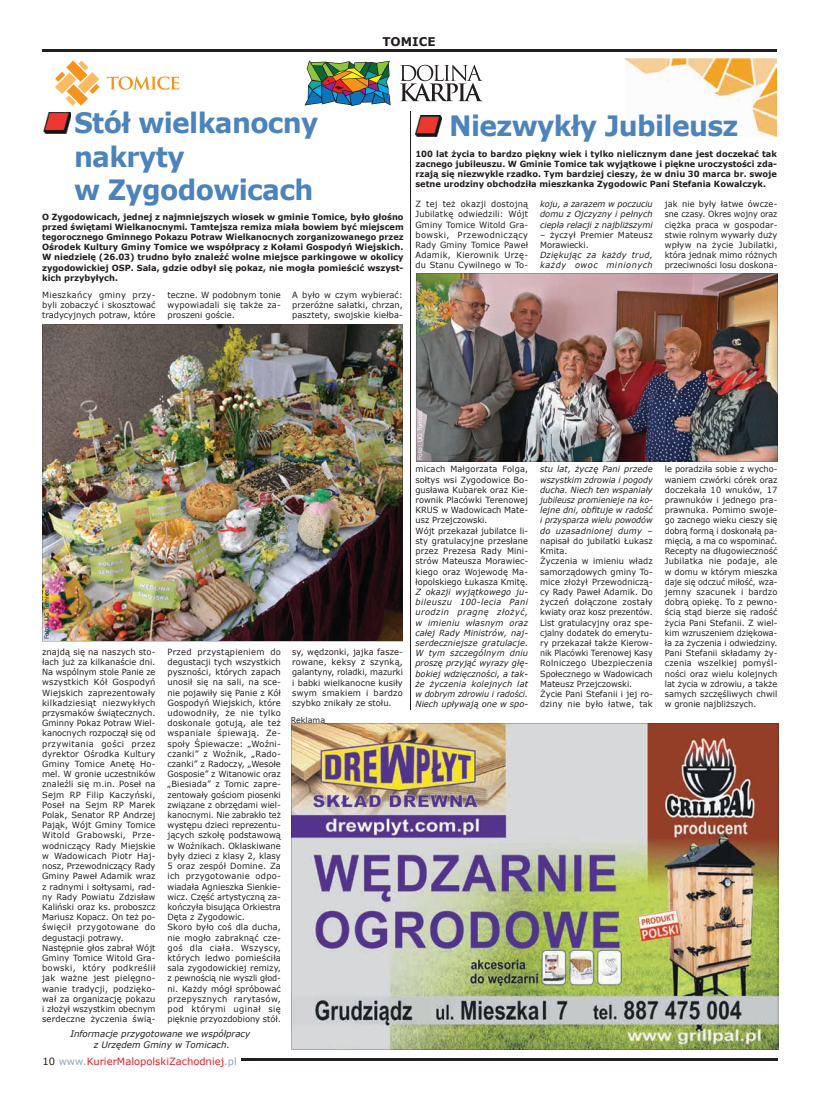
<style>
.page{position:relative;width:820px;height:1106px;background:#fff}
.page>*{position:absolute;margin:0;border:0;box-sizing:border-box;transform-origin:0 0}
.t1{font:700 28px/33.6px "Verdana";letter-spacing:-.025em;color:#4c83bb;scale:.95 1}
.t2{font:700 12px "Verdana";color:#231f20}
.t3{font:10px "Verdana";color:#e51f28}
.t4{font:italic 9px/10.8px "Verdana";color:#231f20;text-align:center}
.t5{font:8.5px/10.2px "Verdana";letter-spacing:.005em;color:#231f20;text-align:justify}
.t6{font:700 8.5px/10.2px "Verdana";color:#231f20;text-align:justify}
.t7{font:italic 8.5px/10.2px "Verdana";color:#231f20;text-align:justify}
.t8{font:italic 8.5px/10.2px "Verdana";color:#231f20;text-align:justify;scale:.96 1}
.t9{font:italic 8.5px/10.2px "Verdana";letter-spacing:.025em;color:#231f20}
.t10{font:8px "Verdana";color:#231f20}
.t11{font:6px "Verdana";color:#231f20}
.t12{font:6px "Verdana";color:#fff}
.s1{color:#231f20}
.s2{color:#8ea2be}
.s3{font-style:italic}
</style>
<div class="page">
<hr style="left:241px;top:1057px;width:536px;height:2px;background:#231f20">
<hr style="left:241px;top:1060px;width:536px;height:1px;background:#231f20">
<hr style="left:43px;top:49px;width:734px;height:1px;background:#231f20">
<hr style="left:43px;top:51px;width:734px;height:1px;background:#231f20">
<svg style="left:400px;top:65px;width:82px;height:36px"></svg>
<svg style="left:304px;top:60px;width:86px;height:46px;background:#6e8875"></svg>
<svg style="left:107px;top:76px;width:72px;height:14px"></svg>
<svg style="left:55px;top:61px;width:45px;height:45px"></svg>
<img style="left:625px;top:59px;width:150px;height:77px">
<img style="left:42px;top:325px;width:360px;height:316px">
<img style="left:44px;top:112px;width:27px;height:21px">
<img style="left:416px;top:274px;width:361px;height:188px">
<img style="left:415px;top:115px;width:26px;height:21px">
<hr style="left:410px;top:111px;width:1px;height:598px;background:#231f20">
<img style="left:291px;top:723px;width:486px;height:326px">
<h2 class="t2" style="left:382px;top:33px;width:55px">TOMICE</h2>
<h1 class="t1" style="left:74px;top:105px;width:259px">Stół wielkanocny nakryty<br>w Zygodowicach</h1>
<p class="t6" style="left:42px;top:211px;width:363px">O Zygodowicach, jednej z najmniejszych wiosek w gminie Tomice, było głośno przed świętami Wielkanocnymi. Tamtejsza remiza miała bowiem być miejscem tegorocznego Gminnego Pokazu Potraw Wielkanocnych zorganizowanego przez Ośrodek Kultury Gminy Tomice we współpracy z Kołami Gospodyń Wiejskich.<br>W niedzielę (26.03) trudno było znaleźć wolne miejsce parkingowe w okolicy zygodowickiej OSP. Sala, gdzie odbył się pokaz, nie mogła pomieścić wszyst&shy;kich przybyłych.</p>
<p class="t5" style="left:42px;top:289px;width:115px">Mieszkańcy gminy przy&shy;byli zobaczyć i skosztować tradycyjnych potraw, które</p>
<p class="t5" style="left:167px;top:289px;width:115px">teczne. W podobnym tonie wypowiadali się także za&shy;proszeni goście.</p>
<p class="t5" style="left:292px;top:289px;width:112px">A było w czym wybierać: przeróżne sałatki, chrzan, pasztety, swojskie kiełba-</p>
<h1 class="t1" style="left:449px;top:108px;width:306px">Niezwykły Jubileusz</h1>
<p class="t6" style="left:415px;top:148px;width:363px">100 lat życia to bardzo piękny wiek i tylko nielicznym dane jest doczekać tak zacnego jubileuszu. W Gminie Tomice tak wyjątkowe i piękne uroczystości zda&shy;rzają się niezwykle rzadko. Tym bardziej cieszy, że w dniu 30 marca br. swoje setne urodziny obchodziła mieszkanka Zygodowic Pani Stefania Kowalczyk.</p>
<p class="t5" style="left:415px;top:199px;width:114px">Z tej też okazji dostojną Jubilatkę odwiedzili: Wójt Gminy Tomice Witold Gra&shy;bowski, Przewodniczący Rady Gminy Tomice Paweł Adamik, Kierownik Urzę&shy;du Stanu Cywilnego w To-</p>
<p class="t8" style="left:540px;top:199px;width:119px">koju, a zarazem w poczuciu domu z Ojczyzny i pełnych ciepła relacji z najbliższymi</p>
<p class="t5" style="left:540px;top:229px;width:114px">– życzył Premier Mateusz<br>Morawiecki.</p>
<p class="t9" style="left:540px;top:250px;width:114px">Dziękując za każdy trud, każdy owoc minionych</p>
<p class="t5" style="left:664px;top:199px;width:114px">jak nie były łatwe ówcze&shy;sne czasy. Okres wojny oraz ciężka praca w gospodar&shy;stwie rolnym wywarły duży wpływ na życie Jubilatki, która jednak mimo różnych przeciwności losu doskona-</p>
<p class="t11" style="left:43px;top:639px;width:51px;rotate:-90deg">Foto: UG Tomice</p>
<p class="t5" style="left:42px;top:646px;width:115px;text-align:left">znajdą się na naszych sto&shy;łach już za kilkanaście dni.<br>Na wspólnym stole Panie ze wszystkich Kół Gospodyń<br>Wiejskich zaprezentowały kilkadziesiąt niezwykłych przysmaków świątecznych.<br>Gminny Pokaz Potraw Wiel&shy;kanocnych rozpoczął się od przywitania gości przez dyrektor Ośrodka Kultury<br>Gminy Tomice Anetę Ho&shy;mel. W gronie uczestników znaleźli się m.in. Poseł na<br>Sejm RP Filip Kaczyński,<br>Poseł na Sejm RP Marek<br>Polak, Senator RP Andrzej<br>Pająk, Wójt Gminy Tomice<br>Witold Grabowski, Prze&shy;wodniczący Rady Miejskie w Wadowicach Piotr Haj&shy;nosz, Przewodniczący Rady<br>Gminy Paweł Adamik wraz z radnymi i sołtysami, rad&shy;ny Rady Powiatu Zdzisław<br>Kaliński oraz ks. proboszcz<br>Mariusz Kopacz. On też po&shy;święcił przygotowane do degustacji potrawy.<br>Następnie głos zabrał Wójt<br>Gminy Tomice Witold Gra&shy;bowski, który podkreślił jak ważne jest pielęgno&shy;wanie tradycji, podzięko&shy;wał za organizację pokazu i złożył wszystkim obecnym serdeczne życzenia świą-</p>
<p class="t5" style="left:167px;top:646px;width:115px;text-align:left">Przed przystąpieniem do degustacji tych wszystkich pyszności, których zapach unosił się na sali, na sce&shy;nie pojawiły się Panie z Kół<br>Gospodyń Wiejskich, które udowodniły, że nie tylko doskonale gotują, ale też wspaniale śpiewają. Ze&shy;społy Śpiewacze: „Woźni&shy;czanki” z Woźnik, „Rado&shy;czanki” z Radoczy, „Wesołe<br>Gosposie” z Witanowic oraz „Biesiada” z Tomic zapre&shy;zentowały gościom piosenki związane z obrzędami wiel&shy;kanocnymi. Nie zabrakło też występu dzieci reprezentu&shy;jących szkołę podstawową w Woźnikach. Oklaskiwane były dzieci z klasy 2, klasy<br>5 oraz zespół Domine. Za ich przygotowanie odpo&shy;wiadała Agnieszka Sienkie&shy;wicz. Część artystyczną za&shy;kończyła bisująca Orkiestra<br>Dęta z Zygodowic.<br>Skoro było coś dla ducha, nie mogło zabraknąć cze&shy;goś dla ciała. Wszyscy, których ledwo pomieściła sala zygodowickiej remizy, z pewnością nie wyszli głod&shy;ni. Każdy mógł spróbować przepysznych rarytasów, pod którymi uginał się pięknie przyozdobiony stół.</p>
<p class="t4" style="left:70px;top:1028px;width:181px">Informacje przygotowane we współpracy z Urzędem Gminy w Tomicach.</p>
<p class="t3" style="left:43px;top:1054px;width:196px"><span class="s1">10</span> <span class="s2">www.</span>KurierMalopolskiZachodniej<span class="s2">.pl</span></p>
<p class="t5" style="left:292px;top:646px;width:112px">sy, wędzonki, jajka fasze&shy;rowane, keksy z szynką, galantyny, roladki, mazurki i babki wielkanocne kusiły swym smakiem i bardzo szybko znikały ze stołu.</p>
<p class="t10" style="left:290px;top:714px;width:36px">Reklama</p>
<p class="t12" style="left:415px;top:460px;width:51px;rotate:-90deg">Foto: UG Tomice</p>
<p class="t5" style="left:415px;top:464px;width:114px;text-align:left">micach Małgorzata Folga, sołtys wsi Zygodowice Bo&shy;gusława Kubarek oraz Kie&shy;rownik Placówki Terenowej<br>KRUS w Wadowicach Mate&shy;usz Przejczowski.<br>Wójt przekazał jubilatce li&shy;sty gratulacyjne przesłane przez Prezesa Rady Mini&shy;strów Mateusza Morawiec&shy;kiego oraz Wojewodę Ma&shy;łopolskiego Łukasza Kmitę.</p>
<p class="t7" style="left:415px;top:586px;width:114px">Z okazji wyjątkowego ju&shy;bileuszu 100-lecia Pani urodzin pragnę złożyć, w imieniu własnym oraz całej Rady Ministrów, naj&shy;serdeczniejsze gratulacje.<br>W tym szczególnym dniu proszę przyjąć wyrazy głę&shy;bokiej wdzięczności, a tak&shy;że życzenia kolejnych lat w dobrym zdrowiu i radości.<br>Niech upływają one w spo-</p>
<p class="t5" style="left:540px;top:464px;width:114px;text-align:left"><span class="s3">stu lat, życzę Pani przede wszystkim zdrowia i pogody ducha. Niech ten wspaniały jubileusz promienieje na ko&shy;lejne dni, obfituje w radość i przysparza wielu powodów do uzasadnionej dumy</span> – napisał do jubilatki Łukasz<br>Kmita.<br>Życzenia w imieniu władz samorządowych gminy To&shy;mice złożył Przewodniczą&shy;cy Rady Paweł Adamik. Do życzeń dołączone zostały kwiaty oraz kosz prezentów.<br>List gratulacyjny oraz spe&shy;cjalny dodatek do emerytu&shy;ry przekazał także Kierow&shy;nik Placówki Terenowej Kasy<br>Rolniczego Ubezpieczenia<br>Społecznego w Wadowicach<br>Mateusz Przejczowski.<br>Życie Pani Stefanii i jej ro&shy;dziny nie było łatwe, tak</p>
<p class="t5" style="left:664px;top:464px;width:114px">le poradziła sobie z wycho&shy;waniem czwórki córek oraz doczekała 10 wnuków, 17 prawnuków i jednego pra&shy;prawnuka. Pomimo swoje&shy;go zacnego wieku cieszy się dobrą formą i doskonałą pa&shy;mięcią, a ma co wspominać.<br>Recepty na długowieczność Jubilatka nie podaje, ale w domu w którym mieszka daje się odczuć miłość, wza&shy;jemny szacunek i bardzo dobrą opiekę. To z pewno&shy;ścią stąd bierze się radość życia Pani Stefanii. Z wiel&shy;kim wzruszeniem dziękowa&shy;ła za życzenia i odwiedziny.<br>Pani Stefanii składamy ży&shy;czenia wszelkiej pomyśl&shy;ności oraz wielu kolejnych lat życia w zdrowiu, a także samych szczęśliwych chwil w gronie najbliższych.</p>
</div>
